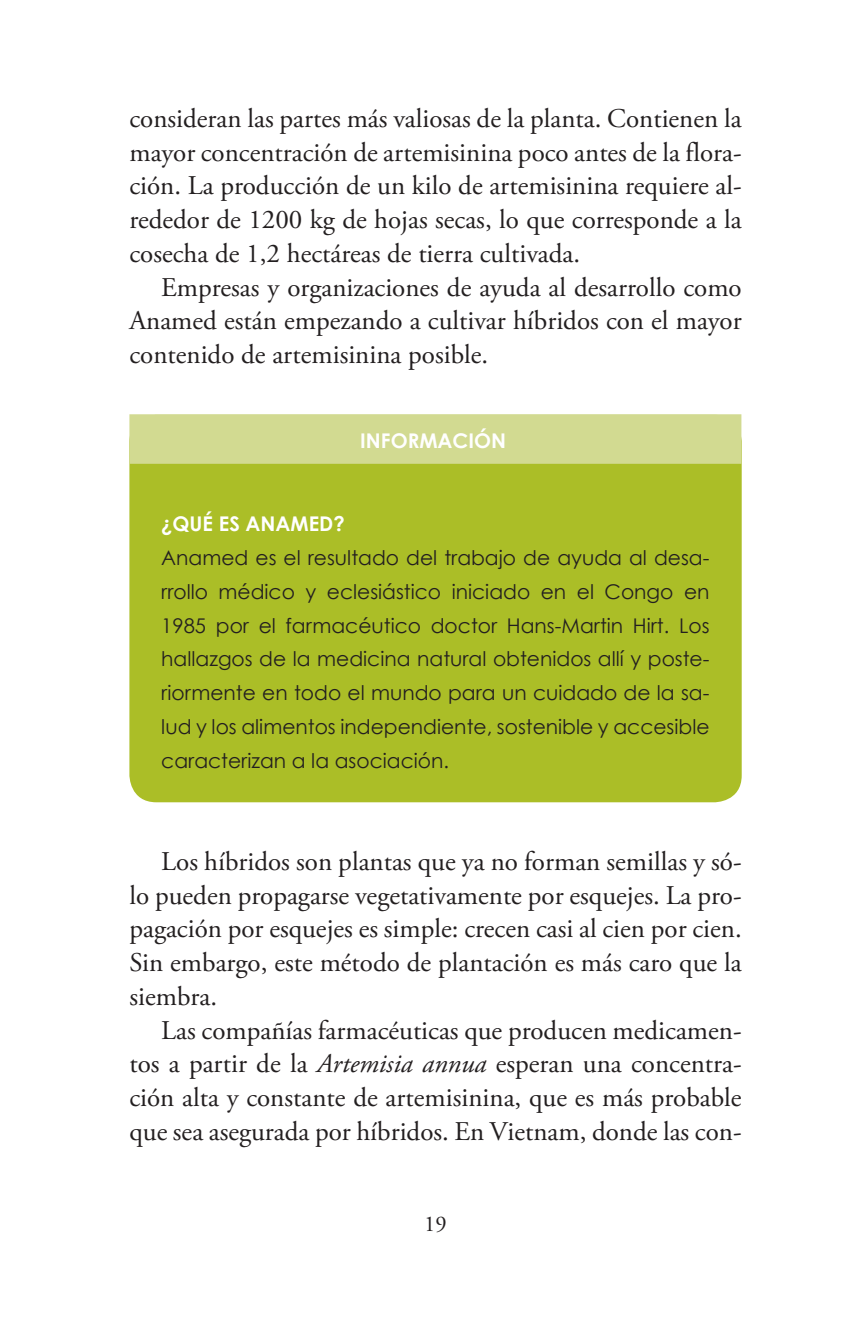
<style>
.page{position:relative;width:852px;height:1344px;background:#fff}
.page>*{position:absolute;margin:0;border:0;box-sizing:border-box;transform-origin:0 0}
.t1{font:27px/33.8px "Adobe Garamond Pro";color:#231f20;text-align:justify}
.t2{font:22.5px "Adobe Garamond Pro";color:#231f20}
.t3{font:20.25px/33.8px "Century Gothic";color:#231f20;text-align:justify}
.t4{font:700 20.25px "Century Gothic";color:#fff}
.s1{font-style:italic}
</style>
<div class="page">
<div style="left:129px;top:415px;width:613px;height:387px;background:#abbe27;border-radius:27px"></div>
<div style="left:129px;top:414px;width:612px;height:50px;background:#d2da91"></div>
<p class="t1" style="left:129px;top:102px;width:614px">consideran las partes más valiosas de la planta. Contienen la mayor concentración de artemisinina poco antes de la flora&shy;ción. La producción de un kilo de artemisinina requiere al&shy;rededor de 1200 kg de hojas secas, lo que corresponde a la cosecha de 1,2 hectáreas de tierra cultivada.</p>
<p class="t1" style="left:129px;top:271px;width:614px;text-indent:32px">Empresas y organizaciones de ayuda al desarrollo como Anamed están empezando a cultivar híbridos con el mayor contenido de artemisinina posible.</p>
<p class="t4" style="left:360px;top:428px;width:147px">INFORMACIÓN</p>
<p class="t4" style="left:161px;top:511px;width:185px">¿QUÉ ES ANAMED?</p>
<p class="t3" style="left:161px;top:540px;width:550px">Anamed es el resultado del trabajo de ayuda al desa&shy;rrollo médico y eclesiástico iniciado en el Congo en 1985 por el farmacéutico doctor Hans-Martin Hirt. Los hallazgos de la medicina natural obtenidos allí y poste&shy;riormente en todo el mundo para un cuidado de la sa&shy;lud y los alimentos independiente, sostenible y accesible caracterizan a la asociación.</p>
<p class="t1" style="left:129px;top:845px;width:614px;text-indent:32px">Los híbridos son plantas que ya no forman semillas y só&shy;lo pueden propagarse vegetativamente por esquejes. La pro&shy;pagación por esquejes es simple: crecen casi al cien por cien.<br>Sin embargo, este método de plantación es más caro que la siembra.</p>
<p class="t1" style="left:129px;top:1014px;width:614px;text-indent:32px">Las compañías farmacéuticas que producen medicamen&shy;tos a partir de la <span class="s1">Artemisia annua</span> esperan una concentra&shy;ción alta y constante de artemisinina, que es más probable que sea asegurada por híbridos. En Vietnam, donde las con-</p>
<p class="t2" style="left:424px;top:1209px;width:24px">19</p>
</div>
